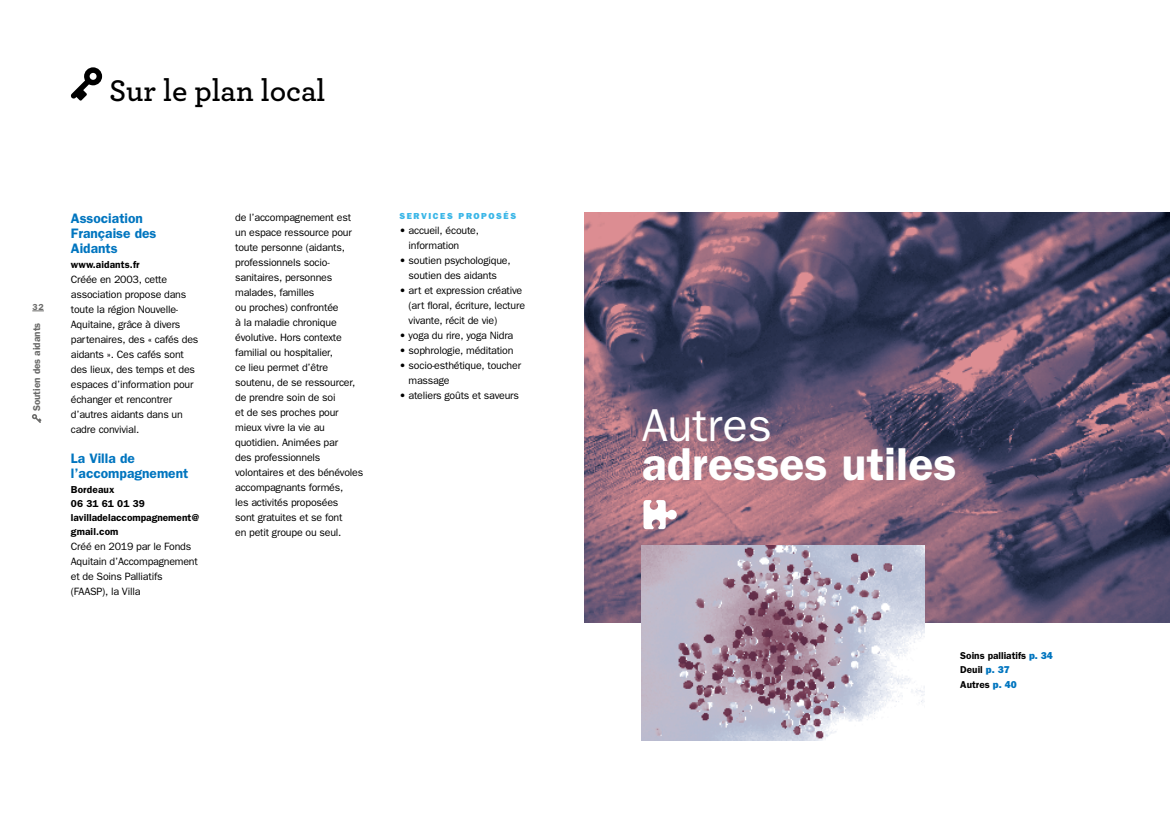
<style>
.page{position:relative;width:1170px;height:833px;background:#fff}
.page>*{position:absolute;margin:0;border:0;box-sizing:border-box;transform-origin:0 0}
.t1{font:600 46.25px "Franklin Gothic";color:#fff}
.t2{font:46.25px "Franklin Gothic";color:#fff}
.t3{font:600 31.25px "Archer";color:#000}
.t4{font:600 13.75px/15px "Franklin Gothic";color:#0075bf}
.t5{font:10.62px/15px "Franklin Gothic";letter-spacing:-.02em;color:#000}
.t6{font:600 10.12px/13.9px "Franklin Gothic";letter-spacing:.01em;color:#000}
.t7{font:600 10px/13.8px "Franklin Gothic";color:#000}
.t8{font:600 10px "Franklin Gothic";color:#6b6b6a}
.t9{font:800 8.75px "Franklin Gothic";letter-spacing:.18em;color:#3ab6e7}
.t10{font:600 8.75px "Franklin Gothic";color:#6b6b6a}
.s1{font-weight:800;color:#0075bf}
</style>
<div class="page">
<svg style="left:32px;top:311px;width:12px;height:1px"></svg>
<svg style="left:32px;top:414px;width:9px;height:9px"></svg>
<svg style="left:71px;top:67px;width:31px;height:34px"></svg>
<img style="left:585px;top:213px;width:584px;height:410px">
<svg style="left:643px;top:500px;width:33px;height:29px"></svg>
<img style="left:641px;top:545px;width:283px;height:195px">
<h2 class="t3" style="left:109px;top:76px;width:218px">Sur le plan local</h2>
<p class="t10" style="left:32px;top:304px;width:13px">32</p>
<p class="t8" style="left:33px;top:411px;width:90px;rotate:-90deg">Soutien des aidants</p>
<p class="t4" style="left:71px;top:212px;width:87px">Association<br>Française des<br>Aidants</p>
<p class="t6" style="left:71px;top:258px;width:70px">www.aidants.fr</p>
<p class="t5" style="left:71px;top:272px;width:129px">Créée en 2003, cette association propose dans toute la région Nouvelle-<br>Aquitaine, grâce à divers partenaires, des « cafés des aidants ». Ces cafés sont des lieux, des temps et des espaces d’information pour échanger et rencontrer d’autres aidants dans un cadre convivial.</p>
<p class="t4" style="left:71px;top:452px;width:119px">La Villa de l’accompagnement</p>
<p class="t6" style="left:71px;top:483px;width:130px">Bordeaux<br>06 31 61 01 39 lavilladelaccompagnement@ gmail.com</p>
<p class="t5" style="left:71px;top:538px;width:128px">Créé en 2019 par le Fonds<br>Aquitain d’Accompagnement et de Soins Palliatifs (FAASP), la Villa</p>
<p class="t5" style="left:235px;top:209px;width:130px">de l’accompagnement est un espace ressource pour toute personne (aidants, professionnels socio&shy;sanitaires, personnes malades, familles<br>ou proches) confrontée<br>à la maladie chronique évolutive. Hors contexte familial ou hospitalier,<br>ce lieu permet d’être soutenu, de se ressourcer, de prendre soin de soi<br>et de ses proches pour mieux vivre la vie au quotidien. Animées par<br>des professionnels volontaires et des bénévoles accompagnants formés,<br>les activités proposées<br>sont gratuites et se font<br>en petit groupe ou seul.</p>
<p class="t9" style="left:399px;top:211px;width:118px">SERVICES PROPOSÉS</p>
<p class="t5" style="left:408px;top:223px;width:72px;text-indent:-9px">• accueil, écoute, information</p>
<p class="t5" style="left:399px;top:253px;width:113px;text-align:center">• soutien psychologique, soutien des aidants</p>
<p class="t5" style="left:408px;top:283px;width:118px;text-indent:-9px">• art et expression créative (art floral, écriture, lecture vivante, récit de vie)</p>
<p class="t5" style="left:399px;top:328px;width:115px">• yoga du rire, yoga Nidra</p>
<p class="t5" style="left:399px;top:343px;width:116px">• sophrologie, méditation</p>
<p class="t5" style="left:408px;top:358px;width:114px;text-indent:-9px">• socio-esthétique, toucher massage</p>
<p class="t5" style="left:399px;top:388px;width:121px">• ateliers goûts et saveurs</p>
<h1 class="t2" style="left:641px;top:399px;width:132px">Autres</h1>
<h1 class="t1" style="left:641px;top:446px;width:316px">adresses utiles</h1>
<p class="t7" style="left:960px;top:649px;width:94px">Soins palliatifs <span class="s1">p. 34<br></span>Deuil <span class="s1">p. 37</span></p>
<p class="t7" style="left:960px;top:678px;width:58px">Autres <span class="s1">p. 40</span></p>
</div>
